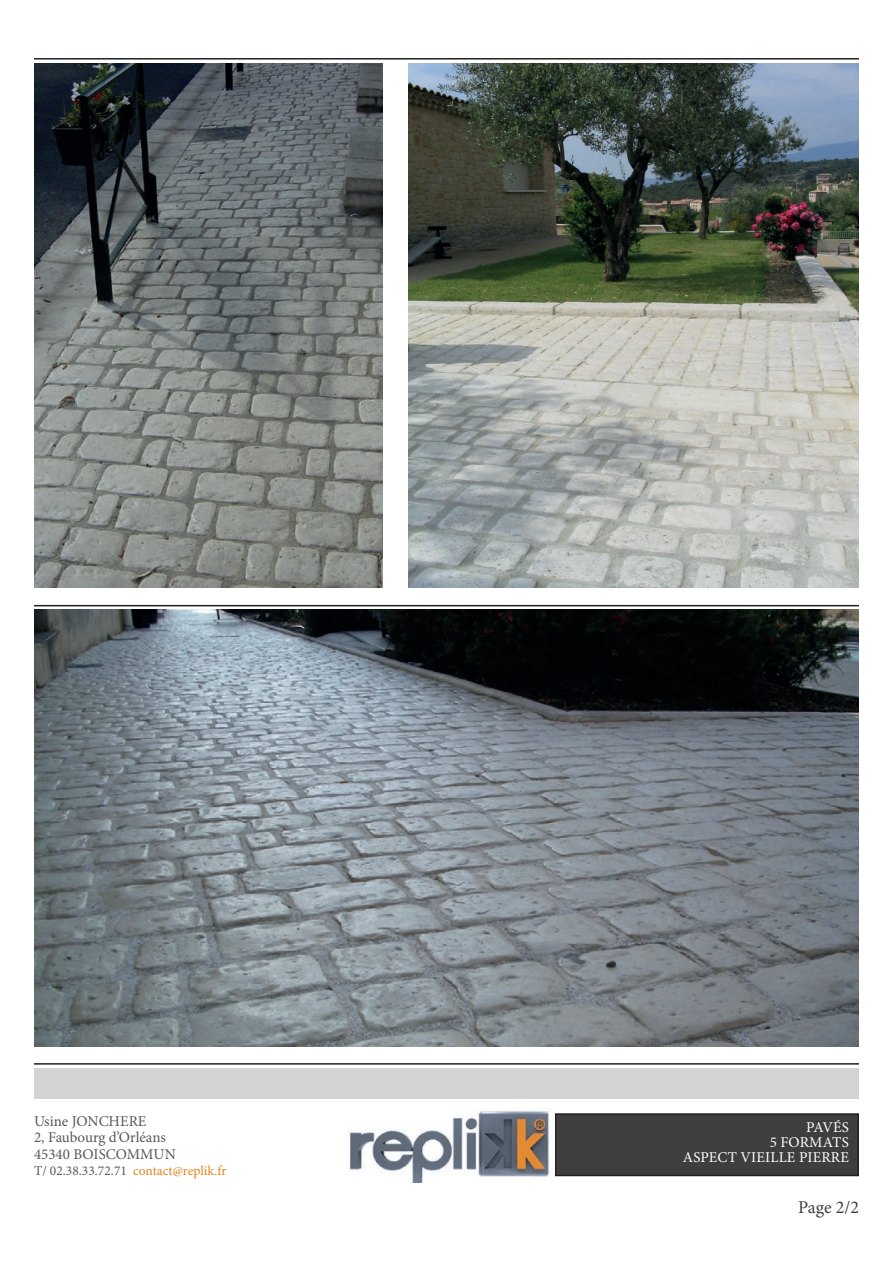
<style>
.page{position:relative;width:893px;height:1263px;background:#fff}
.page>*{position:absolute;margin:0;border:0;box-sizing:border-box;transform-origin:0 0}
.t1{font:18px "Minion Pro";color:#3e3e3f}
.t2{font:15px/16.5px "Minion Pro";color:#57585a}
.t3{font:15px/15px "Minion Pro";letter-spacing:.01em;color:#fff;text-align:right}
.t4{font:13.5px "Minion Pro";color:#e6811b}
.s1{color:#57585a}
</style>
<div class="page">
<hr style="left:34px;top:58px;width:825px;height:2px;background:#231f20">
<hr style="left:34px;top:605px;width:825px;height:1px;background:#231f20">
<hr style="left:34px;top:1063px;width:825px;height:1px;background:#231f20">
<img style="left:408px;top:63px;width:451px;height:525px">
<img style="left:34px;top:610px;width:825px;height:436px">
<div style="left:555px;top:1114px;width:303px;height:61px;background:#3e3e3f"></div>
<div style="left:555px;top:1113px;width:304px;height:63px;border:2px solid #231f20"></div>
<div style="left:34px;top:1068px;width:825px;height:31px;background:#d3d3d3"></div>
<img style="left:349px;top:1109px;width:202px;height:73px">
<img style="left:34px;top:63px;width:349px;height:525px">
<p class="t2" style="left:34px;top:1113px;width:143px">Usine JONCHERE<br>2, Faubourg d’Orléans<br>45340 BOISCOMMUN</p>
<p class="t4" style="left:34px;top:1162px;width:194px"><span class="s1">T/ 02.38.33.72.71</span> contact@replik.fr</p>
<p class="t3" style="left:683px;top:1120px;width:167px">PAVÉS<br>5 FORMATS<br>ASPECT VIEILLE PIERRE</p>
<p class="t1" style="left:798px;top:1195px;width:62px">Page 2/2</p>
</div>
